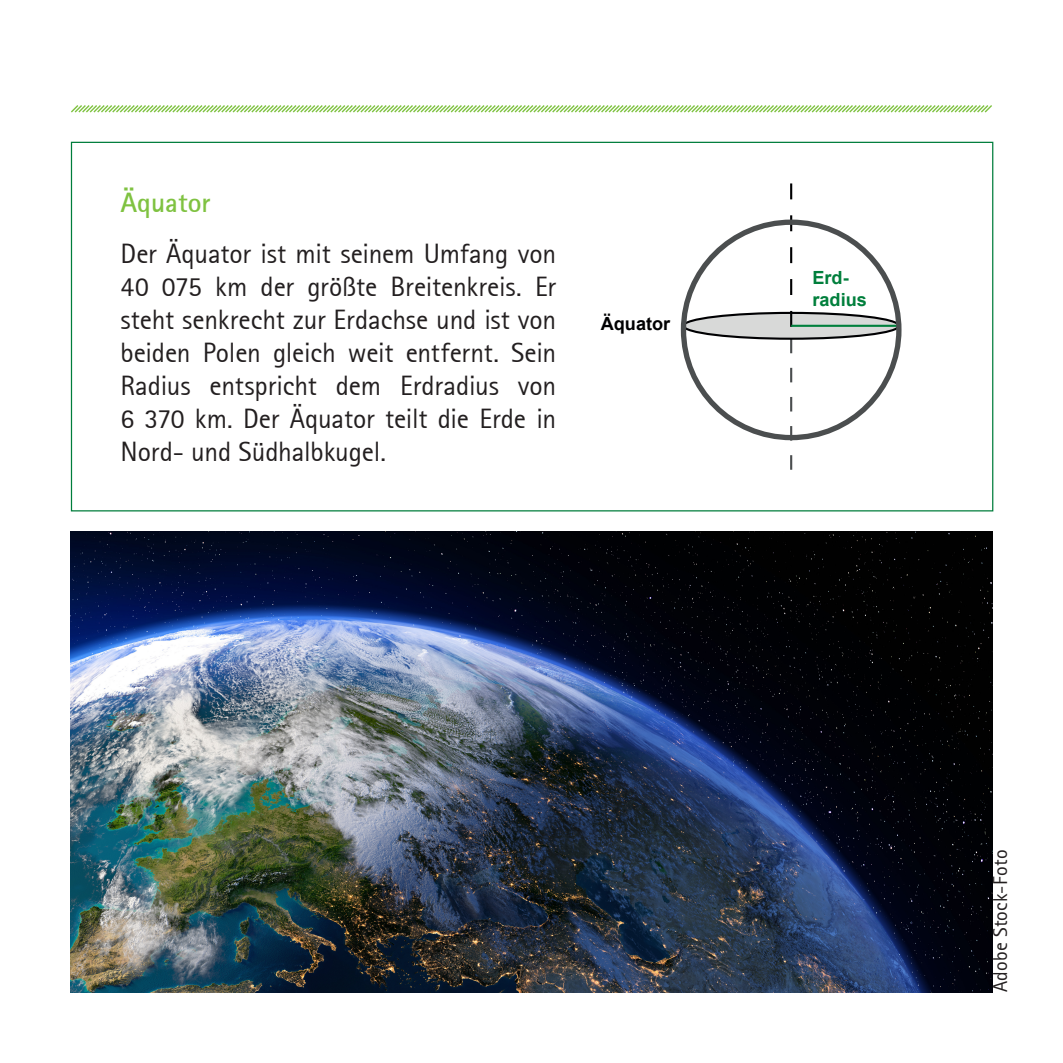
<style>
.page{position:relative;width:1063px;height:1063px;background:#fff}
.page>*{position:absolute;margin:0;border:0;box-sizing:border-box;transform-origin:0 0}
.t1{font:27.5px/33px "Rotis Sans Serif";letter-spacing:-.005em;color:#231f20;text-align:justify}
.t2{font:700 27.5px "Rotis Sans Serif";color:#7fc241}
.t3{font:20px "Rotis Sans Serif";letter-spacing:.01em;color:#231f20}
.t4{font:700 18.25px/21.8px "Arial";color:#007f3c}
.t5{font:700 18.25px "Arial";color:#000002}
</style>
<div class="page">
<svg style="left:71px;top:105px;width:921px;height:8px"></svg>
<svg style="left:790px;top:340px;width:2px;height:130px"></svg>
<div style="left:683px;top:313px;width:216px;height:26px;background:#d8d9d8;border-radius:50%"></div>
<div style="left:682px;top:312px;width:218px;height:28px;border:2px solid #000002;border-radius:50%"></div>
<svg style="left:790px;top:183px;width:2px;height:144px"></svg>
<hr style="left:791px;top:325px;width:108px;height:2px;background:#007f3c">
<div style="left:681px;top:220px;width:221px;height:220px;border:5px solid #4b4e4f;border-radius:50%"></div>
<img style="left:71px;top:531px;width:921px;height:461px">
<p class="t2" style="left:120px;top:185px;width:92px">Äquator</p>
<p class="t1" style="left:120px;top:237px;width:437px">Der Äquator ist mit seinem Umfang von 40 075 km der größte Breitenkreis. Er steht senkrecht zur Erdachse und ist von beiden Polen gleich weit entfernt. Sein Radius entspricht dem Erdradius von 6 370 km. Der Äquator teilt die Erde in Nord- und Südhalbkugel.</p>
<p class="t5" style="left:601px;top:311px;width:71px">Äquator</p>
<p class="t4" style="left:812px;top:267px;width:56px">Erd&shy;radius</p>
<p class="t3" style="left:989px;top:992px;width:144px;rotate:-90deg">Adobe Stock-Foto</p>
</div>
